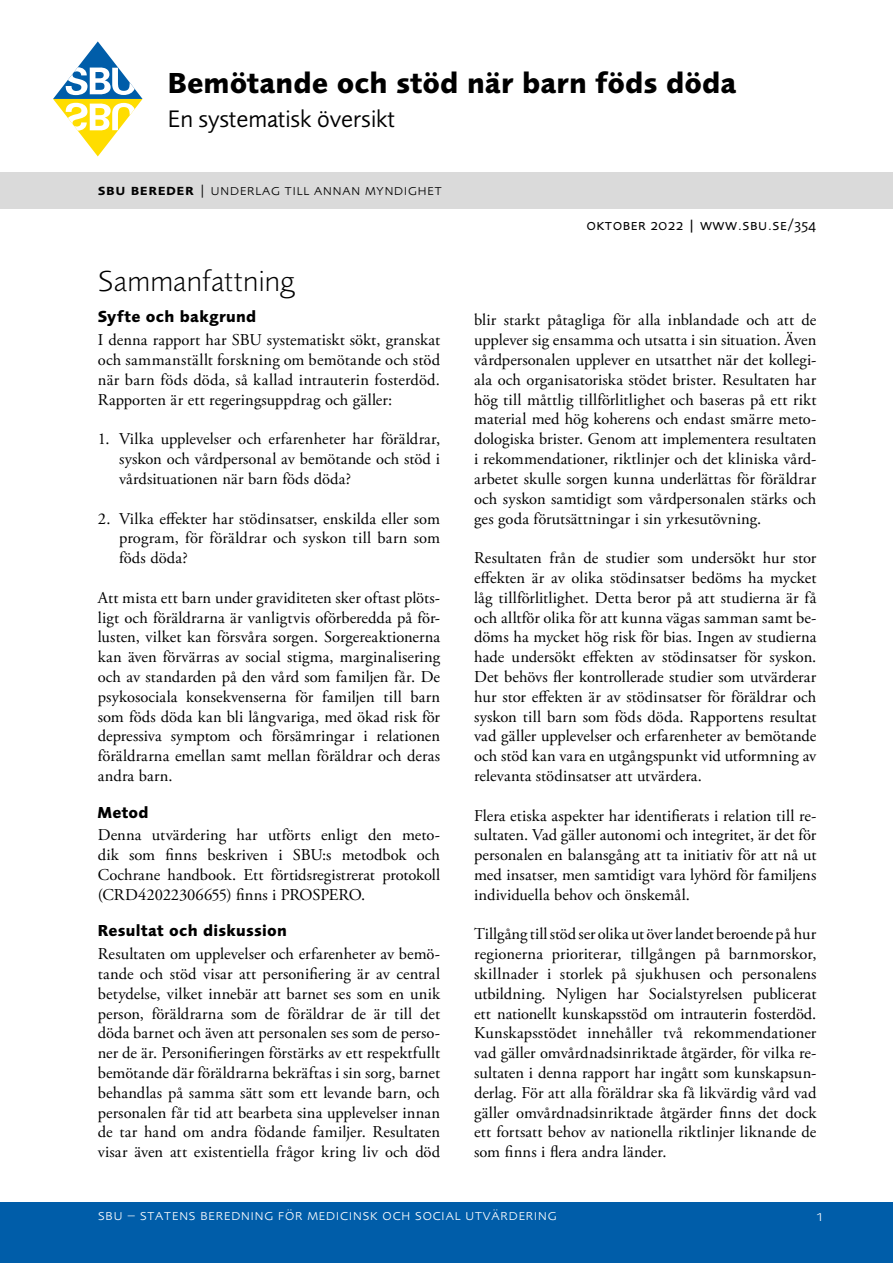
<style>
.page{position:relative;width:893px;height:1263px;background:#fff}
.page>*{position:absolute;margin:0;border:0;box-sizing:border-box;transform-origin:0 0}
.t1{font:700 30px "Foundry Sans";color:#000}
.t2{font:300 30px "Foundry Sans";letter-spacing:.005em;color:#000}
.t3{font:24.75px "Foundry Sans";color:#000}
.t4{font:16.5px/19.8px "Adobe Garamond Pro";letter-spacing:.005em;color:#000;text-align:justify}
.t5{font:700 16.5px "Foundry Sans";letter-spacing:.015em;color:#000}
.t6{font:300 15.45px "Foundry Sans Expert";letter-spacing:.03em;color:#fff}
.t7{font:300 15.45px "Foundry Sans Expert";letter-spacing:.03em;color:#000}
.t8{font:15.45px "Foundry Sans Expert";letter-spacing:.03em;color:#000}
.s1{font-weight:600}
</style>
<div class="page">
<div style="left:0;top:1202px;width:893px;height:61px;background:#005da9"></div>
<svg style="left:53px;top:41px;width:90px;height:115px"></svg>
<div style="left:0;top:173px;width:893px;height:36px;background:#dadada"></div>
<h1 class="t1" style="left:168px;top:66px;width:570px">Bemötande och stöd när barn föds döda</h1>
<h2 class="t3" style="left:168px;top:106px;width:228px">En systematisk översikt</h2>
<p class="t7" style="left:98px;top:180px;width:345px"><span class="s1">sbu bereder</span> | underlag till annan myndighet</p>
<h1 class="t2" style="left:98px;top:264px;width:198px">Sammanfattning</h1>
<p class="t5" style="left:98px;top:307px;width:160px">Syfte och bakgrund</p>
<p class="t4" style="left:98px;top:331px;width:344px">I denna rapport har SBU systematiskt sökt, granskat och sammanställt forskning om bemötande och stöd när barn föds döda, så kallad intrauterin fosterdöd.<br>Rapporten är ett regeringsuppdrag och gäller:</p>
<p class="t4" style="left:119px;top:430px;width:323px;text-indent:-21px">1. Vilka upplevelser och erfarenheter har föräldrar, syskon och vårdpersonal av bemötande och stöd i vårdsituationen när barn föds döda?</p>
<p class="t4" style="left:119px;top:509px;width:323px;text-indent:-21px">2. Vilka effekter har stödinsatser, enskilda eller som program, för föräldrar och syskon till barn som föds döda?</p>
<p class="t4" style="left:98px;top:588px;width:344px">Att mista ett barn under graviditeten sker oftast plöts&shy;ligt och föräldrarna är vanligtvis oförberedda på för&shy;lusten, vilket kan försvåra sorgen. Sorgereaktionerna kan även förvärras av social stigma, marginalisering och av standarden på den vård som familjen får. De psykosociala konsekvenserna för familjen till barn som föds döda kan bli långvariga, med ökad risk för depressiva symptom och försämringar i relationen föräldrarna emellan samt mellan föräldrar och deras andra barn.</p>
<p class="t5" style="left:98px;top:802px;width:52px">Metod</p>
<p class="t4" style="left:98px;top:826px;width:344px">Denna utvärdering har utförts enligt den meto&shy;dik som finns beskriven i SBU:s metodbok och Cochrane handbook. Ett förtidsregistrerat protokoll (CRD42022306655) finns i PROSPERO.</p>
<p class="t5" style="left:98px;top:921px;width:190px">Resultat och diskussion</p>
<p class="t4" style="left:98px;top:944px;width:344px">Resultaten om upplevelser och erfarenheter av bemö&shy;tande och stöd visar att personifiering är av central betydelse, vilket innebär att barnet ses som en unik person, föräldrarna som de föräldrar de är till det döda barnet och även att personalen ses som de perso&shy;ner de är. Personifieringen förstärks av ett respektfullt bemötande där föräldrarna bekräftas i sin sorg, barnet behandlas på samma sätt som ett levande barn, och personalen får tid att bearbeta sina upplevelser innan de tar hand om andra födande familjer. Resultaten visar även att existentiella frågor kring liv och död</p>
<p class="t8" style="left:586px;top:216px;width:232px">oktober 2022 | www.sbu.se/354</p>
<p class="t4" style="left:474px;top:311px;width:344px">blir starkt påtagliga för alla inblandade och att de upplever sig ensamma och utsatta i sin situation. Även vårdpersonalen upplever en utsatthet när det kollegi&shy;ala och organisatoriska stödet brister. Resultaten har hög till måttlig tillförlitlighet och baseras på ett rikt material med hög koherens och endast smärre meto&shy;dologiska brister. Genom att implementera resultaten i rekommendationer, riktlinjer och det kliniska vård&shy;arbetet skulle sorgen kunna underlättas för föräldrar och syskon samtidigt som vårdpersonalen stärks och ges goda förutsättningar i sin yrkesutövning.</p>
<p class="t4" style="left:474px;top:548px;width:344px">Resultaten från de studier som undersökt hur stor effekten är av olika stödinsatser bedöms ha mycket låg tillförlitlighet. Detta beror på att studierna är få och alltför olika för att kunna vägas samman samt be&shy;döms ha mycket hög risk för bias. Ingen av studierna hade undersökt effekten av stödinsatser för syskon.<br>Det behövs fler kontrollerade studier som utvärderar hur stor effekten är av stödinsatser för föräldrar och syskon till barn som föds döda. Rapportens resultat vad gäller upplevelser och erfarenheter av bemötande och stöd kan vara en utgångspunkt vid utformning av relevanta stödinsatser att utvärdera.</p>
<p class="t4" style="left:474px;top:806px;width:344px">Flera etiska aspekter har identifierats i relation till re&shy;sultaten. Vad gäller autonomi och integritet, är det för personalen en balansgång att ta initiativ för att nå ut med insatser, men samtidigt vara lyhörd för familjens individuella behov och önskemål.</p>
<p class="t4" style="left:474px;top:925px;width:344px">Tillgång till stöd ser olika ut över landet beroende på hur regionerna prioriterar, tillgången på barnmorskor, skillnader i storlek på sjukhusen och personalens utbildning. Nyligen har Socialstyrelsen publicerat ett nationellt kunskapsstöd om intrauterin fosterdöd.<br>Kunskapsstödet innehåller två rekommendationer vad gäller omvårdnadsinriktade åtgärder, för vilka re&shy;sultaten i denna rapport har ingått som kunskapsun&shy;derlag. För att alla föräldrar ska få likvärdig vård vad gäller omvårdnadsinriktade åtgärder finns det dock ett fortsatt behov av nationella riktlinjer liknande de som finns i flera andra länder.</p>
<p class="t6" style="left:98px;top:1206px;width:460px">sbu – statens beredning för medicinsk och social utvärdering</p>
<p class="t6" style="left:816px;top:1206px;width:7px">1</p>
</div>
